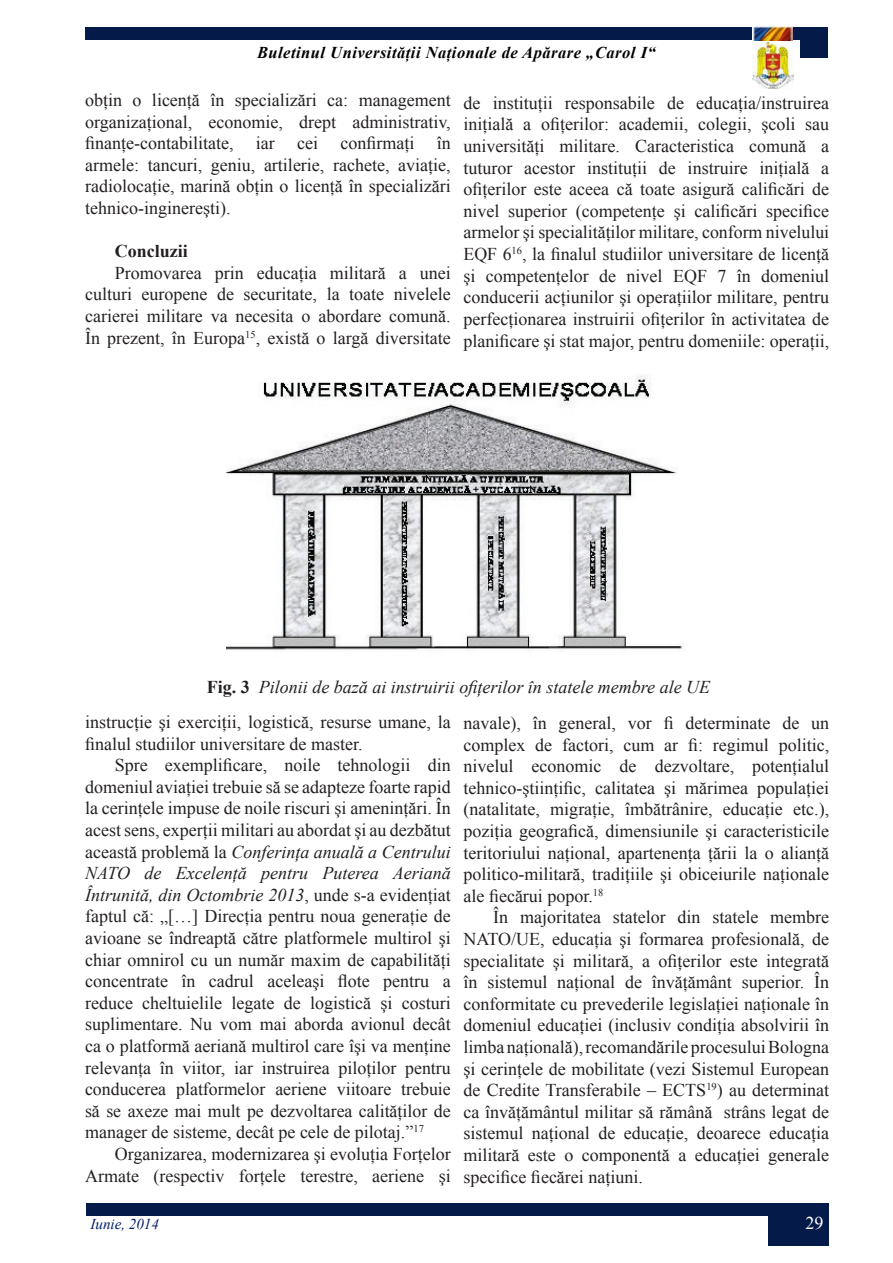
<style>
.page{position:relative;width:893px;height:1263px;background:#fff}
.page>*{position:absolute;margin:0;border:0;box-sizing:border-box;transform-origin:0 0}
.t1{font:18px/21.6px "Times New Roman";color:#231f20;text-align:justify}
.t2{font:italic 18px/35.2px "Times New Roman";color:#231f20}
.t3{font:700 18px "Times New Roman";color:#231f20}
.t4{font:18px "Times New Roman";color:#fff}
.t5{font:italic 700 16.5px "Times New Roman";letter-spacing:.03em;color:#000103}
.t6{font:italic 15px "Times New Roman";color:#001d67}
.s1{font-weight:700;font-style:normal}
.s2{font-style:normal}
</style>
<div class="page">
<img style="left:753px;top:43px;width:40px;height:45px">
<div style="left:85px;top:27px;width:743px;height:13px;background:#041b49"></div>
<img style="left:752px;top:27px;width:40px;height:13px">
<div style="left:800px;top:36px;width:28px;height:22px;background:#041b49"></div>
<div style="left:87px;top:1203px;width:742px;height:13px;background:#041b49"></div>
<div style="left:768px;top:1216px;width:61px;height:29px;background:#041b49"></div>
<img style="left:226px;top:375px;width:458px;height:277px">
<p class="t5" style="left:257px;top:41px;width:400px">Buletinul Universităţii Naţionale de Apărare „Carol I“</p>
<p class="t1" style="left:85px;top:89px;width:367px">obţin o licenţă în specializări ca: management organizaţional, economie, drept administrativ, finanţe-contabilitate, iar cei confirmaţi în armele: tancuri, geniu, artilerie, rachete, aviaţie, radiolocaţie, marină obţin o licenţă în specializări tehnico-inginereşti).</p>
<p class="t3" style="left:115px;top:239px;width:75px">Concluzii</p>
<p class="t1" style="left:85px;top:262px;width:367px;text-indent:30px">Promovarea prin educaţia militară a unei culturi europene de securitate, la toate nivelele carierei militare va necesita o abordare comună.<br>În prezent, în Europa<sup>15</sup>, există o largă diversitate</p>
<p class="t1" style="left:463px;top:92px;width:367px">de instituţii responsabile de educaţia/instruirea iniţială a ofiţerilor: academii, colegii, şcoli sau universităţi militare. Caracteristica comună a tuturor acestor instituţii de instruire iniţială a ofiţerilor este aceea că toate asigură calificări de nivel superior (competenţe şi calificări specifice armelor şi specialităţilor militare, conform nivelului EQF 6<sup>16</sup>, la finalul studiilor universitare de licenţă şi competenţelor de nivel EQF 7 în domeniul conducerii acţiunilor şi operaţiilor militare, pentru perfecţionarea instruirii ofiţerilor în activitatea de planificare şi stat major, pentru domeniile: operaţii,</p>
<p class="t2" style="left:85px;top:669px;width:627px;text-indent:122px"><span class="s1">Fig. 3</span> Pilonii de bază ai instruirii ofiţerilor în statele membre ale UE <span class="s2">instrucţie şi exerciţii, logistică, resurse umane, la</span></p>
<p class="t1" style="left:85px;top:732px;width:279px">finalul studiilor universitare de master.</p>
<p class="t1" style="left:115px;top:754px;width:337px">Spre exemplificare, noile tehnologii din</p>
<p class="t1" style="left:85px;top:776px;width:367px">domeniul aviaţiei trebuie să se adapteze foarte rapid</p>
<p class="t1" style="left:85px;top:797px;width:367px">la cerinţele impuse de noile riscuri şi ameninţări. În</p>
<p class="t1" style="left:85px;top:819px;width:367px">acest sens, experţii militari au abordat şi au dezbătut</p>
<p class="t2" style="left:85px;top:833px;width:367px"><span class="s2">această problemă la</span> Conferinţa anuală a Centrului</p>
<p class="t2" style="left:85px;top:855px;width:367px">NATO de Excelenţă pentru Puterea Aeriană</p>
<p class="t2" style="left:85px;top:877px;width:367px">Întrunită, din Octombrie 2013<span class="s2">, unde s-a evidenţiat</span></p>
<p class="t1" style="left:85px;top:905px;width:367px">faptul că: „[…] Direcţia pentru noua generaţie de</p>
<p class="t1" style="left:85px;top:927px;width:367px">avioane se îndreaptă către platformele multirol şi</p>
<p class="t1" style="left:85px;top:948px;width:367px">chiar omnirol cu un număr maxim de capabilităţi</p>
<p class="t1" style="left:85px;top:970px;width:367px">concentrate în cadrul aceleaşi flote pentru a</p>
<p class="t1" style="left:85px;top:992px;width:367px">reduce cheltuielile legate de logistică şi costuri</p>
<p class="t1" style="left:85px;top:1013px;width:367px">suplimentare. Nu vom mai aborda avionul decât</p>
<p class="t1" style="left:85px;top:1035px;width:367px">ca o platformă aeriană multirol care îşi va menţine</p>
<p class="t1" style="left:85px;top:1056px;width:367px">relevanţa în viitor, iar instruirea piloţilor pentru</p>
<p class="t1" style="left:85px;top:1078px;width:367px">conducerea platformelor aeriene viitoare trebuie</p>
<p class="t1" style="left:85px;top:1100px;width:367px">să se axeze mai mult pe dezvoltarea calităţilor de</p>
<p class="t1" style="left:85px;top:1121px;width:340px">manager de sisteme, decât pe cele de pilotaj.”<sup>17</sup></p>
<p class="t1" style="left:115px;top:1143px;width:337px">Organizarea, modernizarea şi evoluţia Forţelor</p>
<p class="t1" style="left:85px;top:1164px;width:367px">Armate (respectiv forţele terestre, aeriene şi</p>
<p class="t1" style="left:463px;top:712px;width:367px">navale), în general, vor fi determinate de un complex de factori, cum ar fi: regimul politic, nivelul economic de dezvoltare, potenţialul tehnico-ştiinţific, calitatea şi mărimea populaţiei (natalitate, migraţie, îmbătrânire, educaţie etc.), poziţia geografică, dimensiunile şi caracteristicile teritoriului naţional, apartenenţa ţării la o alianţă politico-militară, tradiţiile şi obiceiurile naţionale ale fiecărui popor.<sup>18</sup></p>
<p class="t1" style="left:463px;top:906px;width:367px;text-indent:30px">În majoritatea statelor din statele membre NATO/UE, educaţia şi formarea profesională, de specialitate şi militară, a ofiţerilor este integrată în sistemul naţional de învăţământ superior. În conformitate cu prevederile legislaţiei naţionale în domeniul educaţiei (inclusiv condiţia absolvirii în limba naţională), recomandările procesului Bologna şi cerinţele de mobilitate (vezi Sistemul European de Credite Transferabile – ECTS<sup>19</sup>) au determinat ca învăţământul militar să rămână strâns legat de sistemul naţional de educaţie, deoarece educaţia militară este o componentă a educaţiei generale specifice fiecărei naţiuni.</p>
<p class="t6" style="left:91px;top:1213px;width:70px">Iunie, 2014</p>
<p class="t4" style="left:805px;top:1210px;width:19px">29</p>
</div>
